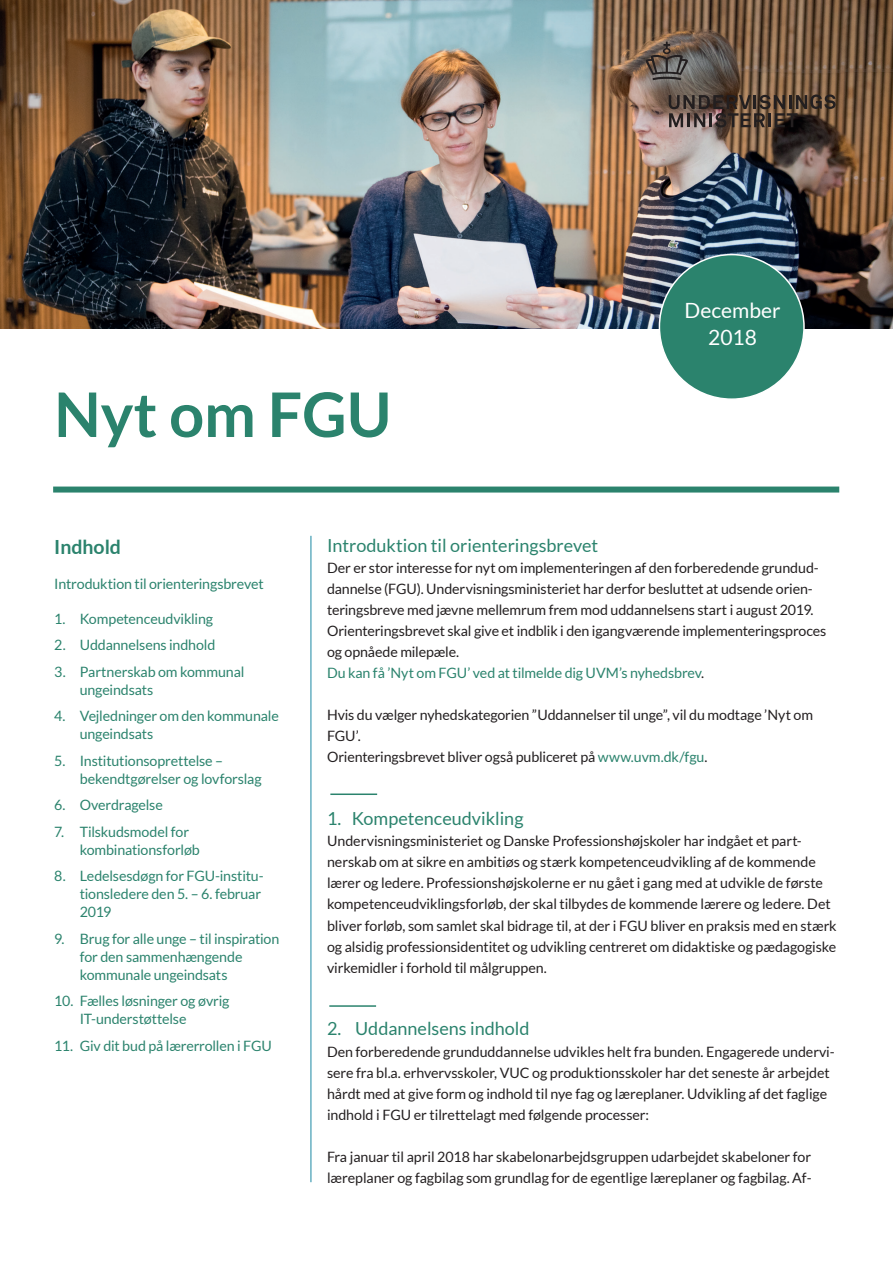
<style>
.page{position:relative;width:893px;height:1263px;background:#fff}
.page>*{position:absolute;margin:0;border:0;box-sizing:border-box;transform-origin:0 0}
.t1{font:700 61.5px "Lato";color:#2b836d}
.t2{font:21px/27px "Lato";color:#fff;text-align:center}
.t3{font:700 19.5px "Lato";color:#2b836d}
.t4{font:18px "Lato";color:#2b836d}
.t5{font:14.25px/21px "Lato";letter-spacing:-.005em;color:#231f20}
.t6{font:14.25px/18px "Lato";letter-spacing:-.01em;color:#2b836d}
.s1{color:#2b836d}
</style>
<div class="page">
<img style="left:0;top:0;width:893px;height:329px">
<svg style="left:669px;top:94px;width:167px;height:33px;background:#554338"></svg>
<svg style="left:646px;top:42px;width:42px;height:38px;background:#675b53"></svg>
<div style="left:659px;top:255px;width:145px;height:144px;background:#2b836d;border-radius:50%"></div>
<div style="left:53px;top:486px;width:786px;height:6px;background:#2b836d"></div>
<hr style="left:311px;top:536px;width:1px;height:646px;background:#1a88a3">
<hr style="left:330px;top:793px;width:47px;height:2px;background:#2b836d">
<hr style="left:329px;top:1005px;width:47px;height:2px;background:#2b836d">
<h1 class="t1" style="left:54px;top:379px;width:339px">Nyt om FGU</h1>
<h2 class="t2" style="left:685px;top:296px;width:98px">December<br>2018</h2>
<h3 class="t3" style="left:54px;top:535px;width:68px">Indhold</h3>
<p class="t6" style="left:54px;top:574px;width:211px">Introduktion til orienteringsbrevet</p>
<p class="t6" style="left:54px;top:609px;width:160px">1. Kompetenceudvikling</p>
<p class="t6" style="left:54px;top:636px;width:163px">2. Uddannelsens indhold</p>
<p class="t6" style="left:80px;top:662px;width:166px;text-indent:-25px">3. Partnerskab om kommunal ungeindsats</p>
<p class="t6" style="left:80px;top:707px;width:201px;text-indent:-25px">4. Vejledninger om den kommunale ungeindsats</p>
<p class="t6" style="left:80px;top:751px;width:183px;text-indent:-26px">5. Institutionsoprettelse – bekendtgørelser og lovforslag</p>
<p class="t6" style="left:54px;top:796px;width:110px">6. Overdragelse</p>
<p class="t6" style="left:80px;top:822px;width:122px;text-indent:-25px">7. Tilskudsmodel for kombinationsforløb</p>
<p class="t6" style="left:80px;top:867px;width:185px;text-indent:-25px">8. Ledelsesdøgn for FGU-institu&shy;tionsledere den 5. – 6. februar<br>2019</p>
<p class="t6" style="left:80px;top:929px;width:201px;text-indent:-25px">9. Brug for alle unge – til inspiration for den sammenhængende kommunale ungeindsats</p>
<p class="t6" style="left:80px;top:992px;width:151px;text-indent:-25px">10. Fælles løsninger og øvrig<br>IT-understøttelse</p>
<p class="t6" style="left:54px;top:1036px;width:219px">11. Giv dit bud på lærerrollen i FGU</p>
<p class="t4" style="left:327px;top:536px;width:273px">Introduktion til orienteringsbrevet</p>
<p class="t5" style="left:327px;top:558px;width:501px">Der er stor interesse for nyt om implementeringen af den forberedende grundud&shy;dannelse (FGU). Undervisningsministeriet har derfor besluttet at udsende orien&shy;teringsbreve med jævne mellemrum frem mod uddannelsens start i august 2019.<br>Orienteringsbrevet skal give et indblik i den igangværende implementeringsproces og opnåede milepæle.<br><span class="s1">Du kan få ’Nyt om FGU’ ved at tilmelde dig UVM’s nyhedsbrev</span>.</p>
<p class="t5" style="left:327px;top:705px;width:488px">Hvis du vælger nyhedskategorien ”Uddannelser til unge”, vil du modtage ’Nyt om<br>FGU’.<br>Orienteringsbrevet bliver også publiceret på <span class="s1">www.uvm.dk/fgu</span>.</p>
<p class="t4" style="left:327px;top:809px;width:198px">1. Kompetenceudvikling</p>
<p class="t5" style="left:327px;top:831px;width:511px">Undervisningsministeriet og Danske Professionshøjskoler har indgået et part&shy;nerskab om at sikre en ambitiøs og stærk kompetenceudvikling af de kommende lærer og ledere. Professionshøjskolerne er nu gået i gang med at udvikle de første kompetenceudviklingsforløb, der skal tilbydes de kommende lærere og ledere. Det bliver forløb, som samlet skal bidrage til, at der i FGU bliver en praksis med en stærk og alsidig professionsidentitet og udvikling centreret om didaktiske og pædagogiske virkemidler i forhold til målgruppen.</p>
<p class="t4" style="left:327px;top:1019px;width:204px">2. Uddannelsens indhold</p>
<p class="t5" style="left:327px;top:1041px;width:509px">Den forberedende grunduddannelse udvikles helt fra bunden. Engagerede undervi&shy;sere fra bl.a. erhvervsskoler, VUC og produktionsskoler har det seneste år arbejdet hårdt med at give form og indhold til nye fag og læreplaner. Udvikling af det faglige indhold i FGU er tilrettelagt med følgende processer:</p>
<p class="t5" style="left:327px;top:1146px;width:486px">Fra januar til april 2018 har skabelonarbejdsgruppen udarbejdet skabeloner for læreplaner og fagbilag som grundlag for de egentlige læreplaner og fagbilag. Af-</p>
</div>
